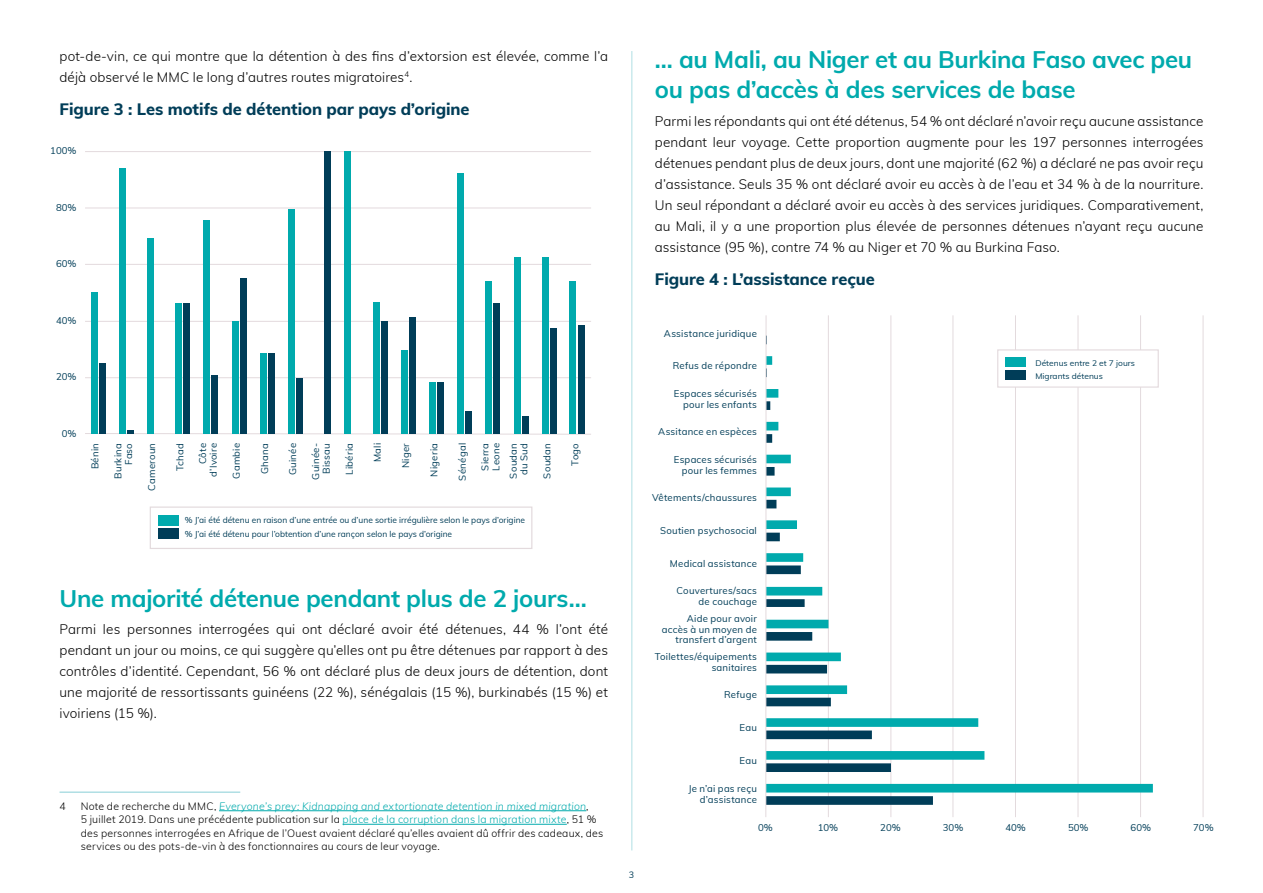
<style>
.page{position:relative;width:1263px;height:893px;background:#fff}
.page>*{position:absolute;margin:0;border:0;box-sizing:border-box;transform-origin:0 0}
.t1{font:700 24px/30px "Muli";letter-spacing:-.01em;color:#00aaad}
.t2{font:800 16.5px "Muli";letter-spacing:-.005em;color:#003d58}
.t3{font:300 13.5px/21px "Muli";letter-spacing:.01em;color:#000;text-align:justify}
.t4{font:300 10.5px/13.5px "Muli";letter-spacing:.02em;color:#000}
.t5{font:9.6px/10.8px "Muli";letter-spacing:.025em;color:#003d58;text-align:right}
.t6{font:9px "Muli";color:#003d58}
.t7{font:8.4px/13.6px "Muli";color:#003d58}
.t8{font:7.95px/12.9px "Muli";color:#003d58;scale:1.05 1}
.s1{font-style:italic;color:#00aaad}
.s2{color:#00aaad}
</style>
<div class="page">
<hr style="left:631px;top:51px;width:1px;height:799px;background:#afdfe4">
<hr style="left:60px;top:791px;width:180px;height:2px;background:#afdfe4">
<hr style="left:219px;top:810px;width:367px;height:1px;background:#00aaad">
<hr style="left:343px;top:824px;width:224px;height:1px;background:#00aaad">
<hr style="left:85px;top:151px;width:506px;height:1px;background:#e3dadd">
<hr style="left:85px;top:208px;width:506px;height:1px;background:#e3dadd">
<hr style="left:85px;top:264px;width:506px;height:1px;background:#e3dadd">
<hr style="left:85px;top:321px;width:506px;height:1px;background:#e3dadd">
<hr style="left:85px;top:377px;width:506px;height:1px;background:#e3dadd">
<div style="left:570px;top:282px;width:6px;height:152px;background:#00aaad"></div>
<div style="left:578px;top:325px;width:6px;height:109px;background:#003d58"></div>
<div style="left:542px;top:257px;width:6px;height:177px;background:#00aaad"></div>
<div style="left:550px;top:328px;width:6px;height:106px;background:#003d58"></div>
<div style="left:514px;top:257px;width:6px;height:177px;background:#00aaad"></div>
<div style="left:522px;top:416px;width:6px;height:18px;background:#003d58"></div>
<div style="left:486px;top:282px;width:6px;height:152px;background:#00aaad"></div>
<div style="left:494px;top:304px;width:6px;height:130px;background:#003d58"></div>
<div style="left:457px;top:174px;width:7px;height:260px;background:#00aaad"></div>
<div style="left:465px;top:412px;width:7px;height:22px;background:#003d58"></div>
<div style="left:429px;top:383px;width:7px;height:51px;background:#00aaad"></div>
<div style="left:438px;top:383px;width:6px;height:51px;background:#003d58"></div>
<div style="left:401px;top:351px;width:6px;height:83px;background:#00aaad"></div>
<div style="left:409px;top:318px;width:6px;height:116px;background:#003d58"></div>
<div style="left:373px;top:302px;width:6px;height:132px;background:#00aaad"></div>
<div style="left:381px;top:321px;width:6px;height:113px;background:#003d58"></div>
<div style="left:288px;top:210px;width:7px;height:224px;background:#00aaad"></div>
<div style="left:296px;top:379px;width:7px;height:55px;background:#003d58"></div>
<div style="left:260px;top:353px;width:6px;height:81px;background:#00aaad"></div>
<div style="left:268px;top:353px;width:6px;height:81px;background:#003d58"></div>
<div style="left:232px;top:321px;width:6px;height:113px;background:#00aaad"></div>
<div style="left:240px;top:279px;width:6px;height:155px;background:#003d58"></div>
<div style="left:204px;top:221px;width:6px;height:213px;background:#00aaad"></div>
<div style="left:212px;top:376px;width:6px;height:58px;background:#003d58"></div>
<div style="left:175px;top:304px;width:7px;height:130px;background:#00aaad"></div>
<div style="left:183px;top:304px;width:7px;height:130px;background:#003d58"></div>
<div style="left:119px;top:169px;width:6px;height:265px;background:#00aaad"></div>
<svg style="left:85px;top:431px;width:506px;height:4px"></svg>
<div style="left:91px;top:293px;width:6px;height:141px;background:#00aaad"></div>
<div style="left:99px;top:363px;width:6px;height:71px;background:#003d58"></div>
<div style="left:147px;top:238px;width:6px;height:196px;background:#00aaad"></div>
<div style="left:324px;top:152px;width:7px;height:282px;background:#003d58"></div>
<div style="left:345px;top:152px;width:6px;height:282px;background:#00aaad"></div>
<div style="left:150px;top:506px;width:382px;height:43px;background:#fff;border:1px solid #e3dadd"></div>
<div style="left:158px;top:515px;width:21px;height:10px;background:#00aaad"></div>
<div style="left:158px;top:529px;width:21px;height:10px;background:#003d58"></div>
<hr style="left:1203px;top:315px;width:1px;height:502px;background:#e3dadd">
<hr style="left:1140px;top:315px;width:1px;height:502px;background:#e3dadd">
<hr style="left:1078px;top:315px;width:1px;height:502px;background:#e3dadd">
<hr style="left:1015px;top:315px;width:1px;height:502px;background:#e3dadd">
<hr style="left:952px;top:315px;width:1px;height:502px;background:#e3dadd">
<hr style="left:890px;top:315px;width:1px;height:502px;background:#e3dadd">
<hr style="left:828px;top:315px;width:1px;height:502px;background:#e3dadd">
<svg style="left:766px;top:336px;width:167px;height:469px"></svg>
<svg style="left:766px;top:356px;width:387px;height:436px"></svg>
<hr style="left:765px;top:315px;width:1px;height:502px;background:#e3dadd">
<div style="left:997px;top:349px;width:162px;height:39px;background:#fff;border:1px solid #e3dadd"></div>
<div style="left:1006px;top:357px;width:20px;height:9px;background:#00aaad"></div>
<div style="left:1006px;top:370px;width:20px;height:10px;background:#003d58"></div>
<p class="t3" style="left:60px;top:45px;width:550px">pot-de-vin, ce qui montre que la détention à des fins d’extorsion est élevée, comme l’a déjà observé le MMC le long d’autres routes migratoires<sup>4</sup>.</p>
<p class="t2" style="left:60px;top:97px;width:412px">Figure 3 : Les motifs de détention par pays d’origine</p>
<p class="t5" style="left:50px;top:145px;width:28px">100%</p>
<p class="t5" style="left:56px;top:201px;width:22px">80%</p>
<p class="t5" style="left:56px;top:258px;width:22px">60%</p>
<p class="t5" style="left:56px;top:315px;width:22px">40%</p>
<p class="t5" style="left:56px;top:371px;width:22px">20%</p>
<p class="t5" style="left:62px;top:428px;width:16px">0%</p>
<p class="t5" style="left:89px;top:469px;width:28px;rotate:-90deg">Bénin</p>
<p class="t5" style="left:112px;top:479px;width:37px;rotate:-90deg">Burkina<br>Faso</p>
<p class="t5" style="left:146px;top:491px;width:49px;rotate:-90deg">Cameroun</p>
<p class="t5" style="left:174px;top:471px;width:29px;rotate:-90deg">Tchad</p>
<p class="t5" style="left:197px;top:477px;width:35px;rotate:-90deg">Côte d’Ivoire</p>
<p class="t5" style="left:230px;top:479px;width:37px;rotate:-90deg">Gambie</p>
<p class="t5" style="left:259px;top:474px;width:32px;rotate:-90deg">Ghana</p>
<p class="t5" style="left:287px;top:475px;width:34px;rotate:-90deg">Guinée</p>
<p class="t5" style="left:310px;top:480px;width:38px;rotate:-90deg">Guinée-<br>Bissau</p>
<p class="t5" style="left:343px;top:475px;width:33px;rotate:-90deg">Libéria</p>
<p class="t5" style="left:372px;top:462px;width:21px;rotate:-90deg">Mali</p>
<p class="t5" style="left:400px;top:468px;width:26px;rotate:-90deg">Niger</p>
<p class="t5" style="left:428px;top:477px;width:35px;rotate:-90deg">Nigeria</p>
<p class="t5" style="left:456px;top:480px;width:39px;rotate:-90deg">Sénégal</p>
<p class="t5" style="left:479px;top:471px;width:29px;text-align:left;rotate:-90deg">Sierra<br>Leone</p>
<p class="t5" style="left:507px;top:478px;width:37px;text-align:center;rotate:-90deg">Soudan du Sud</p>
<p class="t5" style="left:541px;top:478px;width:37px;rotate:-90deg">Soudan</p>
<p class="t7" style="left:185px;top:513px;width:342px">% J’ai été détenu en raison d’une entrée ou d’une sortie irrégulière selon le pays d’origine % J’ai été détenu pour l’obtention d’une rançon selon le pays d’origine</p>
<p class="t5" style="left:569px;top:466px;width:24px;rotate:-90deg">Togo</p>
<h1 class="t1" style="left:60px;top:582px;width:529px">Une majorité détenue pendant plus de 2 jours…</h1>
<p class="t3" style="left:60px;top:618px;width:550px">Parmi les personnes interrogées qui ont déclaré avoir été détenues, 44 % l’ont été pendant un jour ou moins, ce qui suggère qu’elles ont pu être détenues par rapport à des contrôles d’identité. Cependant, 56 % ont déclaré plus de deux jours de détention, dont une majorité de ressortissants guinéens (22 %), sénégalais (15 %), burkinabés (15 %) et ivoiriens (15 %).</p>
<p class="t4" style="left:60px;top:799px;width:8px">4</p>
<p class="t4" style="left:81px;top:799px;width:524px">Note de recherche du MMC, <span class="s1">Everyone’s prey: Kidnapping and extortionate detention in mixed migration</span>,<br>5 juillet 2019. Dans une précédente publication sur la <span class="s2">place de la corruption dans la migration mixte</span>, 51 % des personnes interrogées en Afrique de l’Ouest avaient déclaré qu’elles avaient dû offrir des cadeaux, des services ou des pots-de-vin à des fonctionnaires au cours de leur voyage.</p>
<p class="t6" style="left:629px;top:868px;width:7px">3</p>
<h1 class="t1" style="left:655px;top:43px;width:539px">… au Mali, au Niger et au Burkina Faso avec peu ou pas d’accès à des services de base</h1>
<p class="t3" style="left:655px;top:110px;width:550px">Parmi les répondants qui ont été détenus, 54 % ont déclaré n’avoir reçu aucune assistance pendant leur voyage. Cette proportion augmente pour les 197 personnes interrogées détenues pendant plus de deux jours, dont une majorité (62 %) a déclaré ne pas avoir reçu d’assistance. Seuls 35 % ont déclaré avoir eu accès à de l’eau et 34 % à de la nourriture.<br>Un seul répondant a déclaré avoir eu accès à des services juridiques. Comparativement, au Mali, il y a une proportion plus élevée de personnes détenues n’ayant reçu aucune assistance (95 %), contre 74 % au Niger et 70 % au Burkina Faso.</p>
<p class="t2" style="left:655px;top:266px;width:221px">Figure 4 : L’assistance reçue</p>
<p class="t5" style="left:664px;top:327px;width:94px">Assistance juridique</p>
<p class="t5" style="left:673px;top:360px;width:86px">Refus de répondre</p>
<p class="t5" style="left:674px;top:388px;width:85px">Espaces sécurisés pour les enfants</p>
<p class="t5" style="left:658px;top:426px;width:100px">Assitance en espèces</p>
<p class="t5" style="left:674px;top:453px;width:85px">Espaces sécurisés pour les femmes</p>
<p class="t5" style="left:652px;top:492px;width:106px">Vêtements/chaussures</p>
<p class="t5" style="left:660px;top:525px;width:98px">Soutien psychosocial</p>
<p class="t5" style="left:670px;top:557px;width:89px">Medical assistance</p>
<p class="t5" style="left:676px;top:585px;width:82px">Couvertures/sacs de couchage</p>
<p class="t5" style="left:662px;top:612px;width:97px">Aide pour avoir accès à un moyen de transfert d’argent</p>
<p class="t5" style="left:655px;top:651px;width:104px">Toilettes/équipements sanitaires</p>
<p class="t5" style="left:724px;top:689px;width:34px">Refuge</p>
<p class="t5" style="left:739px;top:722px;width:19px">Eau</p>
<p class="t5" style="left:739px;top:755px;width:19px">Eau</p>
<p class="t5" style="left:688px;top:783px;width:70px">Je n’ai pas reçu d’assistance</p>
<p class="t8" style="left:1035px;top:356px;width:96px">Détenus entre 2 et 7 jours<br>Migrants détenus</p>
<p class="t5" style="left:758px;top:822px;width:16px">0%</p>
<p class="t5" style="left:818px;top:822px;width:22px">10%</p>
<p class="t5" style="left:880px;top:822px;width:22px">20%</p>
<p class="t5" style="left:943px;top:822px;width:22px">30%</p>
<p class="t5" style="left:1005px;top:822px;width:22px">40%</p>
<p class="t5" style="left:1068px;top:822px;width:22px">50%</p>
<p class="t5" style="left:1130px;top:822px;width:22px">60%</p>
<p class="t5" style="left:1193px;top:822px;width:22px">70%</p>
</div>
